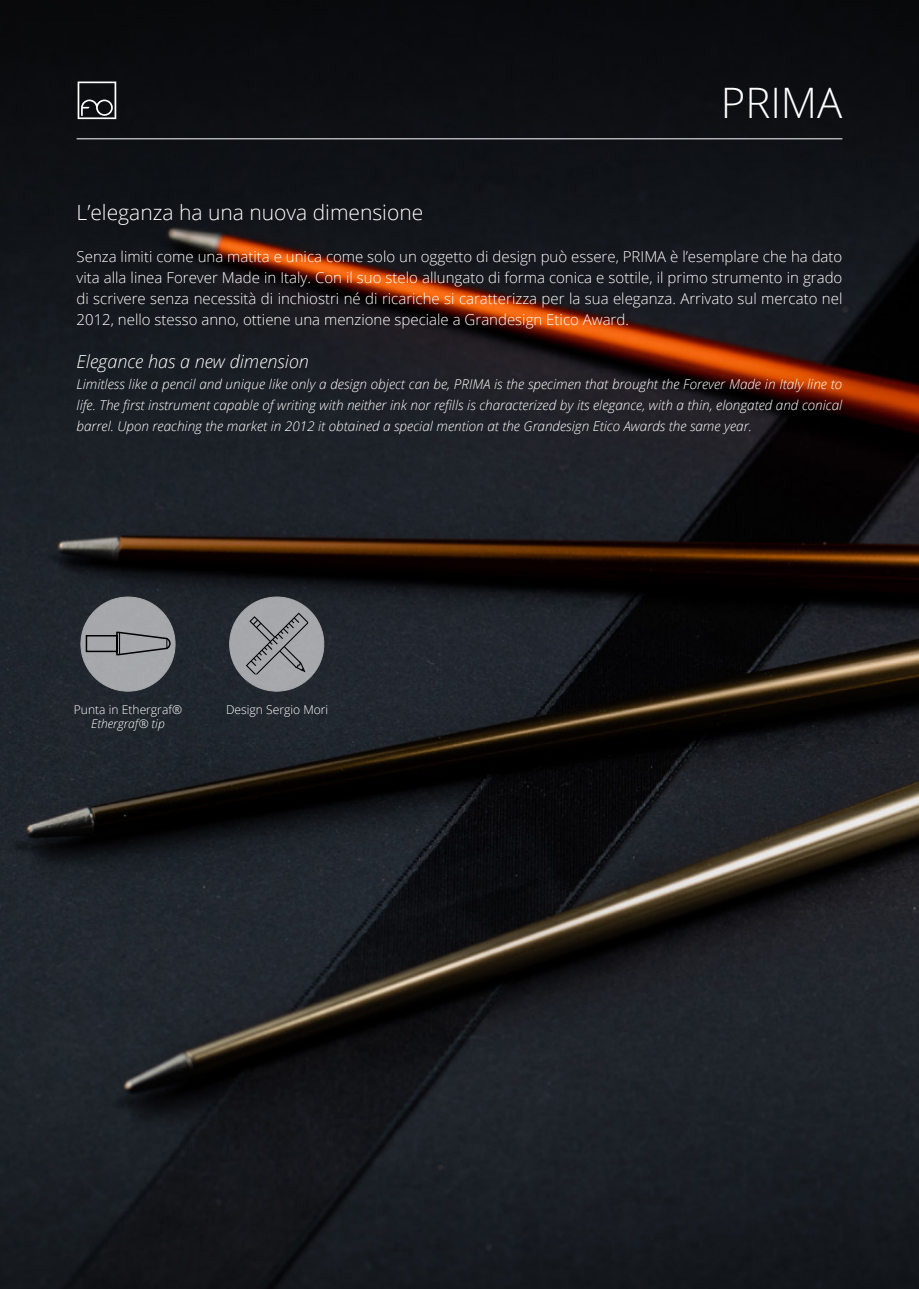
<style>
.page{position:relative;width:919px;height:1289px;background:#fff}
.page>*{position:absolute;margin:0;border:0;box-sizing:border-box;transform-origin:0 0}
.t1{font:300 42px "Open Sans";color:#fff}
.t2{font:300 21px "Open Sans";color:#fff}
.t3{font:italic 300 18px "Open Sans";color:#fff}
.t4{font:300 15px/21px "Open Sans";color:#fff;text-align:justify}
.t5{font:italic 300 13.5px/21px "Open Sans";color:#fff;text-align:justify}
.t6{font:300 12px "Open Sans";color:#fff}
.t7{font:italic 300 12px "Open Sans";color:#fff}
</style>
<div class="page">
<img style="left:0;top:0;width:918px;height:1288px">
<hr style="left:77px;top:138px;width:765px;height:1px;background:#fff">
<div style="left:230px;top:597px;width:94px;height:94px;background:#a6a8ab;border-radius:50%"></div>
<svg style="left:246px;top:612px;width:62px;height:62px"></svg>
<div style="left:81px;top:597px;width:94px;height:94px;background:#a5a8ab;border-radius:50%"></div>
<svg style="left:85px;top:631px;width:86px;height:25px"></svg>
<svg style="left:78px;top:81px;width:38px;height:38px"></svg>
<h1 class="t1" style="left:720px;top:74px;width:123px">PRIMA</h1>
<h2 class="t2" style="left:77px;top:198px;width:348px">L’eleganza ha una nuova dimensione</h2>
<p class="t4" style="left:77px;top:246px;width:767px">Senza limiti come una matita e unica come solo un oggetto di design può essere, PRIMA è l’esemplare che ha dato vita alla linea Forever Made in Italy. Con il suo stelo allungato di forma conica e sottile, il primo strumento in grado di scrivere senza necessità di inchiostri né di ricariche si caratterizza per la sua eleganza. Arrivato sul mercato nel 2012, nello stesso anno, ottiene una menzione speciale a Grandesign Etico Award.</p>
<p class="t3" style="left:77px;top:349px;width:234px">Elegance has a new dimension</p>
<p class="t5" style="left:77px;top:373px;width:767px">Limitless like a pencil and unique like only a design object can be, PRIMA is the specimen that brought the Forever Made in Italy line to life. The first instrument capable of writing with neither ink nor refills is characterized by its elegance, with a thin, elongated and conical barrel. Upon reaching the market in 2012 it obtained a special mention at the Grandesign Etico Awards the same year.</p>
<p class="t6" style="left:74px;top:701px;width:110px">Punta in Ethergraf®</p>
<p class="t6" style="left:226px;top:701px;width:104px">Design Sergio Mori</p>
<p class="t7" style="left:91px;top:715px;width:75px">Ethergraf® tip</p>
</div>
